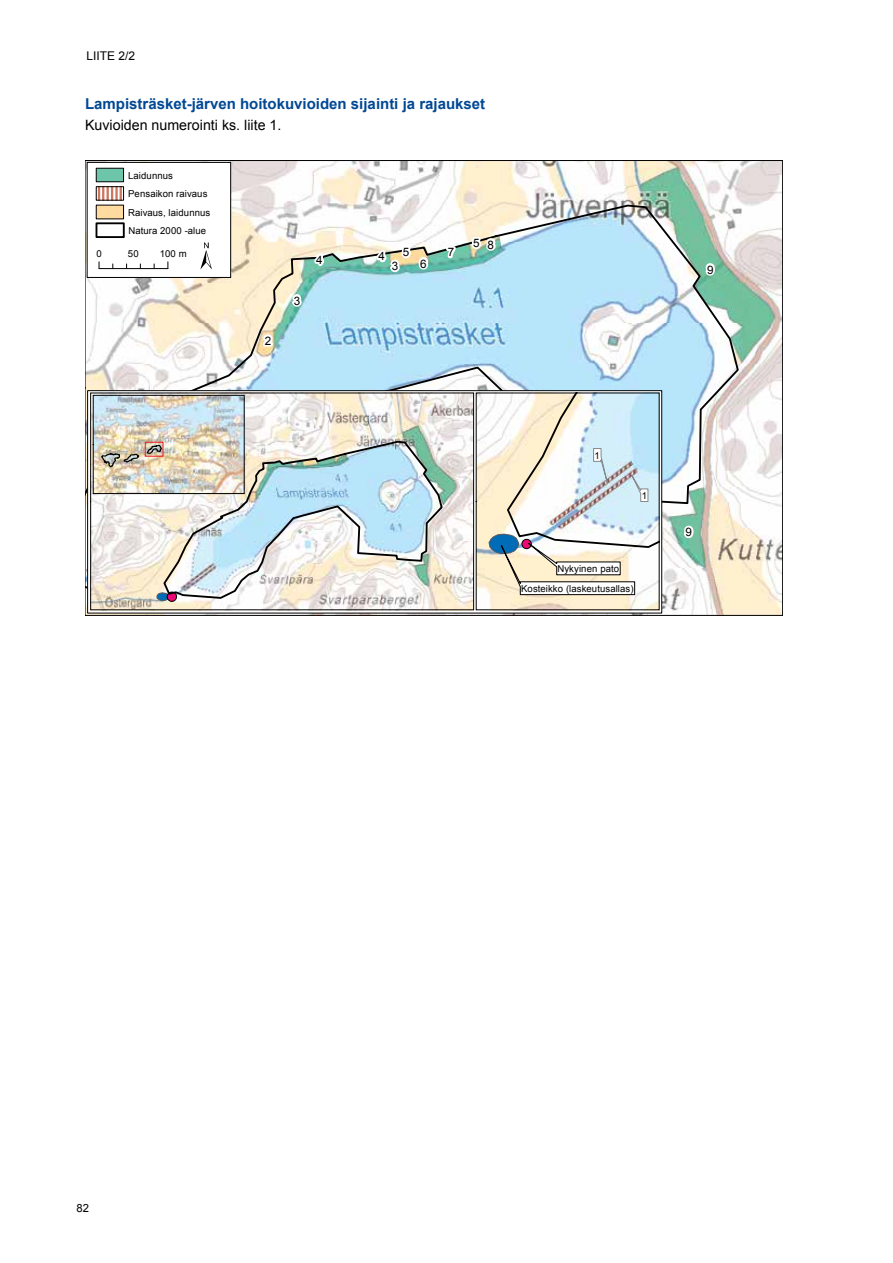
<style>
.page{position:relative;width:893px;height:1263px;background:#fff}
.page>*{position:absolute;margin:0;border:0;box-sizing:border-box;transform-origin:0 0}
.t1{font:700 15px "Arial";color:#014894}
.t2{font:14.25px "Arial";color:#000}
.t3{font:12px "Arial";color:#000}
.t4{font:11.7px "Arial";color:#000}
.t5{font:11.25px "Arial";color:#000}
.t6{font:9.6px/19.6px "Arial";letter-spacing:.005em;color:#000}
</style>
<div class="page">
<svg style="left:85px;top:161px;width:697px;height:454px"></svg>
<svg style="left:87px;top:390px;width:575px;height:223px"></svg>
<div style="left:87px;top:162px;width:144px;height:116px;background:#fff;border:1px solid #000"></div>
<svg style="left:90px;top:392px;width:384px;height:218px"></svg>
<svg style="left:476px;top:392px;width:184px;height:218px"></svg>
<img style="left:93px;top:395px;width:152px;height:99px">
<div style="left:96px;top:222px;width:29px;height:16px;border:2px solid #000"></div>
<svg style="left:200px;top:242px;width:12px;height:27px"></svg>
<hr style="left:99px;top:268px;width:69px;height:1px;background:#000">
<div style="left:145px;top:442px;width:18px;height:15px;border:1px solid #ed1d24"></div>
<div style="left:96px;top:168px;width:28px;height:14px;background:#6ec6aa;border:1px solid #000"></div>
<svg style="left:98px;top:188px;width:24px;height:10px"></svg>
<div style="left:96px;top:186px;width:28px;height:14px;border:1px solid #000"></div>
<div style="left:96px;top:205px;width:28px;height:14px;background:#ffdb9f"></div>
<p class="t3" style="left:86px;top:48px;width:50px">LIITE 2/2</p>
<h1 class="t1" style="left:85px;top:93px;width:402px">Lampisträsket-järven hoitokuvioiden sijainti ja rajaukset</h1>
<h2 class="t2" style="left:85px;top:115px;width:198px">Kuvioiden numerointi ks. liite 1.</h2>
<p class="t6" style="left:128px;top:166px;width:46px">Laidunnus</p>
<p class="t6" style="left:128px;top:184px;width:81px">Pensaikon raivaus</p>
<p class="t6" style="left:128px;top:202px;width:84px">Raivaus, laidunnus</p>
<p class="t6" style="left:128px;top:221px;width:79px">Natura 2000 -alue</p>
<p class="t6" style="left:96px;top:244px;width:7px">0</p>
<p class="t6" style="left:128px;top:244px;width:12px">50</p>
<p class="t6" style="left:160px;top:244px;width:28px">100 m</p>
<p class="t4" style="left:265px;top:333px;width:8px">2</p>
<p class="t4" style="left:294px;top:293px;width:8px">3</p>
<p class="t4" style="left:316px;top:252px;width:8px">4</p>
<p class="t4" style="left:378px;top:248px;width:8px">4</p>
<p class="t4" style="left:403px;top:244px;width:8px">5</p>
<p class="t4" style="left:392px;top:258px;width:8px">3</p>
<p class="t4" style="left:420px;top:256px;width:8px">6</p>
<p class="t4" style="left:448px;top:245px;width:8px">7</p>
<p class="t4" style="left:473px;top:236px;width:22px">5 8</p>
<p class="t4" style="left:707px;top:262px;width:8px">9</p>
<p class="t6" style="left:594px;top:445px;width:7px">1</p>
<p class="t6" style="left:642px;top:486px;width:7px">1</p>
<p class="t6" style="left:521px;top:559px;width:114px;text-indent:36px">Nykyinen pato<br>Kosteikko (laskeutusallas)</p>
<p class="t4" style="left:685px;top:524px;width:8px">9</p>
<p class="t5" style="left:77px;top:1201px;width:14px">82</p>
</div>
